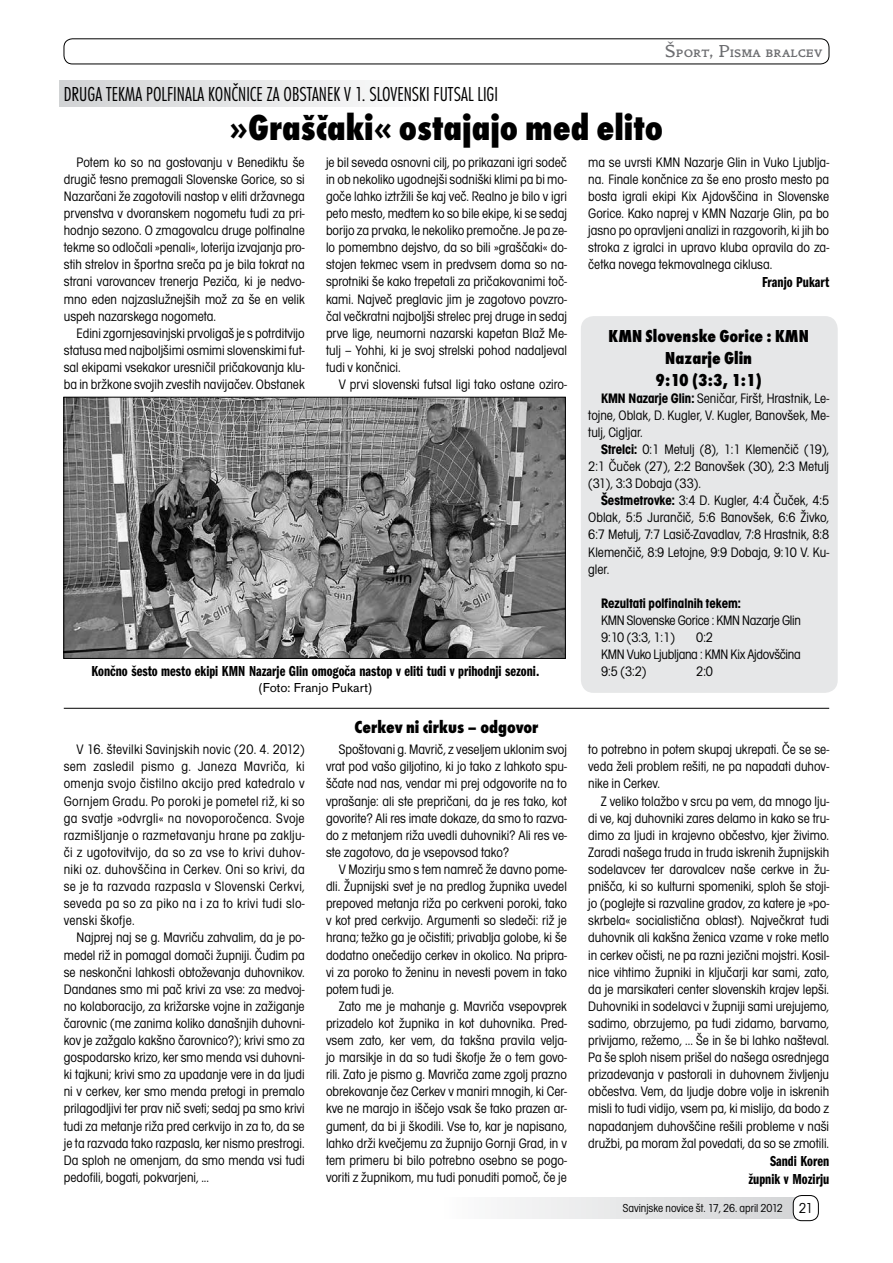
<style>
.page{position:relative;width:893px;height:1263px;background:#fff}
.page>*{position:absolute;margin:0;border:0;box-sizing:border-box;transform-origin:0 0}
.t1{font:37.5px "Futura TEE Extr Bold Cond";color:#000}
.t2{font:21px "Futura TEE Ligh Cond";color:#000}
.t3{font:18px/21.6px "Futura TEE Extr Bold Cond";color:#000;text-align:center}
.t4{font:18px "Golden Typ SC Itc TEE Orig";color:#6d6e71}
.t5{font:15px/18px "Franklin Got Itc TEE Demi Comp";color:#000;text-align:right}
.t6{font:condensed 14.25px/17.1px "Avant Gar Got Itc TEE";color:#000;text-align:justify}
.t7{font:condensed 14.25px/17.1px "Avant Gar Got Itc TEE";letter-spacing:-.02em;color:#000}
.t8{font:700 condensed 14.25px "Avant Gar Got Itc TEE";color:#000}
.t9{font:13.5px "Accius TEE";color:#000}
.t10{font:condensed 12px "Avant Gar Got Itc TEE";color:#000}
.s1{font-weight:700}
.s2{font-size:15px}
</style>
<div class="page">
<div style="left:443px;top:1197px;width:372px;height:22px;background:linear-gradient(to right,#fdfdfd,#d0d1d3)"></div>
<div style="left:793px;top:1195px;width:25px;height:26px;background:#fff;border-radius:9px"></div>
<div style="left:793px;top:1195px;width:26px;height:26px;border:1px solid #000;border-radius:9px"></div>
<div style="left:64px;top:39px;width:765px;height:25px;border:1px solid #000;border-radius:9px"></div>
<div style="left:60px;top:81px;width:369px;height:25px;background:linear-gradient(to right,#d1d2d4,#fcfcfc)"></div>
<div style="left:581px;top:316px;width:257px;height:377px;background:#e6e7e8;border-radius:13px"></div>
<img style="left:66px;top:399px;width:498px;height:258px">
<div style="left:64px;top:397px;width:502px;height:262px;border:1px solid #000"></div>
<hr style="left:64px;top:708px;width:765px;height:1px;background:#000">
<p class="t4" style="left:665px;top:41px;width:159px">Šport, Pisma bralcev</p>
<h2 class="t2" style="left:64px;top:82px;width:436px">DRUGA TEKMA POLFINALA KONČNICE ZA OBSTANEK V 1. SLOVENSKI FUTSAL LIGI</h2>
<h1 class="t1" style="left:230px;top:106px;width:435px">»Graščaki« ostajajo med elito</h1>
<p class="t6" style="left:64px;top:154px;width:242px;text-indent:13px">Potem ko so na gostovanju v Benediktu še drugič tesno premagali Slovenske Gorice, so si Nazarčani že zagotovili nastop v eliti državnega prvenstva v dvoranskem nogometu tudi za pri&shy;hodnjo sezono. O zmagovalcu druge polfinalne tekme so odločali »penali«, loterija izvajanja pro&shy;stih strelov in športna sreča pa je bila tokrat na strani varovancev trenerja Peziča, ki je nedvo&shy;mno eden najzaslužnejših mož za še en velik uspeh nazarskega nogometa.</p>
<p class="t6" style="left:64px;top:325px;width:242px;text-indent:13px">Edini zgornjesavinjski prvoligaš je s potrditvijo statusa med najboljšimi osmimi slovenskimi fut&shy;sal ekipami vsekakor uresničil pričakovanja klu&shy;ba in bržkone svojih zvestih navijačev. Obstanek</p>
<p class="t6" style="left:326px;top:154px;width:242px">je bil seveda osnovni cilj, po prikazani igri sodeč in ob nekoliko ugodnejši sodniški klimi pa bi mo&shy;goče lahko iztržili še kaj več. Realno je bilo v igri peto mesto, medtem ko so bile ekipe, ki se sedaj borijo za prvaka, le nekoliko premočne. Je pa ze&shy;lo pomembno dejstvo, da so bili »graščaki« do&shy;stojen tekmec vsem in predvsem doma so na&shy;sprotniki še kako trepetali za pričakovanimi toč&shy;kami. Največ preglavic jim je zagotovo povzro&shy;čal večkratni najboljši strelec prej druge in sedaj prve lige, neumorni nazarski kapetan Blaž Me&shy;tulj – Yohhi, ki je svoj strelski pohod nadaljeval tudi v končnici.</p>
<p class="t6" style="left:339px;top:376px;width:230px">V prvi slovenski futsal ligi tako ostane oziro-</p>
<p class="t5" style="left:91px;top:662px;width:449px">Končno šesto mesto ekipi KMN Nazarje Glin omogoča nastop v eliti tudi v prihodnji sezoni.</p>
<p class="t9" style="left:259px;top:680px;width:115px">(Foto: Franjo Pukart)</p>
<p class="t6" style="left:64px;top:741px;width:242px;text-indent:13px">V 16. številki Savinjskih novic (20. 4. 2012) sem zasledil pismo g. Janeza Mavriča, ki omenja svojo čistilno akcijo pred katedralo v Gornjem Gradu. Po poroki je pometel riž, ki so ga svatje »odvrgli« na novoporočenca. Svoje razmišljanje o razmetavanju hrane pa zaklju&shy;či z ugotovitvijo, da so za vse to krivi duhov&shy;niki oz. duhovščina in Cerkev. Oni so krivi, da se je ta razvada razpasla v Slovenski Cerkvi, seveda pa so za piko na i za to krivi tudi slo&shy;venski škofje.</p>
<p class="t6" style="left:64px;top:929px;width:242px;text-indent:13px">Najprej naj se g. Mavriču zahvalim, da je po&shy;medel riž in pomagal domači župniji. Čudim pa se neskončni lahkosti obtoževanja duhovnikov.<br>Dandanes smo mi pač krivi za vse: za medvoj&shy;no kolaboracijo, za križarske vojne in zažiganje čarovnic (me zanima koliko današnjih duhovni&shy;kov je zažgalo kakšno čarovnico?); krivi smo za gospodarsko krizo, ker smo menda vsi duhovni&shy;ki tajkuni; krivi smo za upadanje vere in da ljudi ni v cerkev, ker smo menda pretogi in premalo prilagodljivi ter prav nič sveti; sedaj pa smo krivi tudi za metanje riža pred cerkvijo in za to, da se je ta razvada tako razpasla, ker nismo prestrogi.<br>Da sploh ne omenjam, da smo menda vsi tudi pedofili, bogati, pokvarjeni, ...</p>
<p class="t3" style="left:354px;top:716px;width:186px">Cerkev ni cirkus – odgovor</p>
<p class="t6" style="left:326px;top:741px;width:242px;text-indent:13px">Spoštovani g. Mavrič, z veseljem uklonim svoj vrat pod vašo giljotino, ki jo tako z lahkoto spu&shy;ščate nad nas, vendar mi prej odgovorite na to vprašanje: ali ste prepričani, da je res tako, kot govorite? Ali res imate dokaze, da smo to razva&shy;do z metanjem riža uvedli duhovniki? Ali res ve&shy;ste zagotovo, da je vsepovsod tako?</p>
<p class="t6" style="left:326px;top:861px;width:242px;text-indent:13px">V Mozirju smo s tem namreč že davno pome&shy;dli. Župnijski svet je na predlog župnika uvedel prepoved metanja riža po cerkveni poroki, tako v kot pred cerkvijo. Argumenti so sledeči: riž je hrana; težko ga je očistiti; privablja golobe, ki še dodatno onečedijo cerkev in okolico. Na pripra&shy;vi za poroko to ženinu in nevesti povem in tako potem tudi je.</p>
<p class="t6" style="left:326px;top:998px;width:242px;text-indent:13px">Zato me je mahanje g. Mavriča vsepovprek prizadelo kot župnika in kot duhovnika. Pred&shy;vsem zato, ker vem, da takšna pravila velja&shy;jo marsikje in da so tudi škofje že o tem govo&shy;rili. Zato je pismo g. Mavriča zame zgolj prazno obrekovanje čez Cerkev v maniri mnogih, ki Cer&shy;kve ne marajo in iščejo vsak še tako prazen ar&shy;gument, da bi ji škodili. Vse to, kar je napisano, lahko drži kvečjemu za župnijo Gornji Grad, in v tem primeru bi bilo potrebno osebno se pogo&shy;voriti z župnikom, mu tudi ponuditi pomoč, če je</p>
<p class="t6" style="left:588px;top:154px;width:242px">ma se uvrsti KMN Nazarje Glin in Vuko Ljublja&shy;na. Finale končnice za še eno prosto mesto pa bosta igrali ekipi Kix Ajdovščina in Slovenske Gorice. Kako naprej v KMN Nazarje Glin, pa bo jasno po opravljeni analizi in razgovorih, ki jih bo stroka z igralci in upravo kluba opravila do za&shy;četka novega tekmovalnega ciklusa.</p>
<p class="t5" style="left:762px;top:274px;width:69px">Franjo Pukart</p>
<p class="t3" style="left:609px;top:326px;width:202px">KMN Slovenske Gorice : KMN<br>Nazarje Glin<br>9:10 (3:3, 1:1)</p>
<p class="t6" style="left:588px;top:390px;width:242px;text-indent:13px"><span class="s1">KMN Nazarje Glin:</span> Seničar, Firšt, Hrastnik, Le&shy;tojne, Oblak, D. Kugler, V. Kugler, Banovšek, Me&shy;tulj, Cigljar.</p>
<p class="t6" style="left:588px;top:441px;width:242px;text-indent:13px"><span class="s1">Strelci:</span> 0:1 Metulj (8), 1:1 Klemenčič (19), 2:1 Čuček (27), 2:2 Banovšek (30), 2:3 Metulj (31), 3:3 Dobaja (33).</p>
<p class="t6" style="left:588px;top:492px;width:242px;text-indent:13px"><span class="s1">Šestmetrovke:</span> 3:4 D. Kugler, 4:4 Čuček, 4:5<br>Oblak, 5:5 Jurančič, 5:6 Banovšek, 6:6 Živko, 6:7 Metulj, 7:7 Lasič-Zavadlav, 7:8 Hrastnik, 8:8<br>Klemenčič, 8:9 Letojne, 9:9 Dobaja, 9:10 V. Ku&shy;gler.</p>
<p class="t8" style="left:601px;top:595px;width:141px">Rezultati polfinalnih tekem:</p>
<p class="t7" style="left:601px;top:612px;width:202px">KMN Slovenske Gorice : KMN Nazarje Glin<br>9:10 (3:3, 1:1)</p>
<p class="t7" style="left:601px;top:629px;width:201px;text-indent:95px">0:2<br>KMN Vuko Ljubljana : KMN Kix Ajdovščina<br>9:5 (3:2)</p>
<p class="t6" style="left:696px;top:663px;width:18px">2:0</p>
<p class="t6" style="left:588px;top:741px;width:242px">to potrebno in potem skupaj ukrepati. Če se se&shy;veda želi problem rešiti, ne pa napadati duhov&shy;nike in Cerkev.</p>
<p class="t6" style="left:588px;top:792px;width:242px;text-indent:13px">Z veliko tolažbo v srcu pa vem, da mnogo lju&shy;di ve, kaj duhovniki zares delamo in kako se tru&shy;dimo za ljudi in krajevno občestvo, kjer živimo.<br>Zaradi našega truda in truda iskrenih župnijskih sodelavcev ter darovalcev naše cerkve in žu&shy;pnišča, ki so kulturni spomeniki, sploh še stoji&shy;jo (poglejte si razvaline gradov, za katere je »po&shy;skrbela« socialistična oblast). Največkrat tudi duhovnik ali kakšna ženica vzame v roke metlo in cerkev očisti, ne pa razni jezični mojstri. Kosil&shy;nice vihtimo župniki in ključarji kar sami, zato, da je marsikateri center slovenskih krajev lepši.<br>Duhovniki in sodelavci v župniji sami urejujemo, sadimo, obrzujemo, pa tudi zidamo, barvamo, privijamo, režemo, ... Še in še bi lahko našteval.<br>Pa še sploh nisem prišel do našega osrednjega prizadevanja v pastorali in duhovnem življenju občestva. Vem, da ljudje dobre volje in iskrenih misli to tudi vidijo, vsem pa, ki mislijo, da bodo z napadanjem duhovščine rešili probleme v naši družbi, pa moram žal povedati, da so se zmotili.</p>
<p class="t5" style="left:748px;top:1152px;width:82px">Sandi Koren župnik v Mozirju</p>
<p class="t10" style="left:623px;top:1201px;width:191px">Savinjske novice št. 17, 26. april 2012 <span class="s2">21</span></p>
</div>
